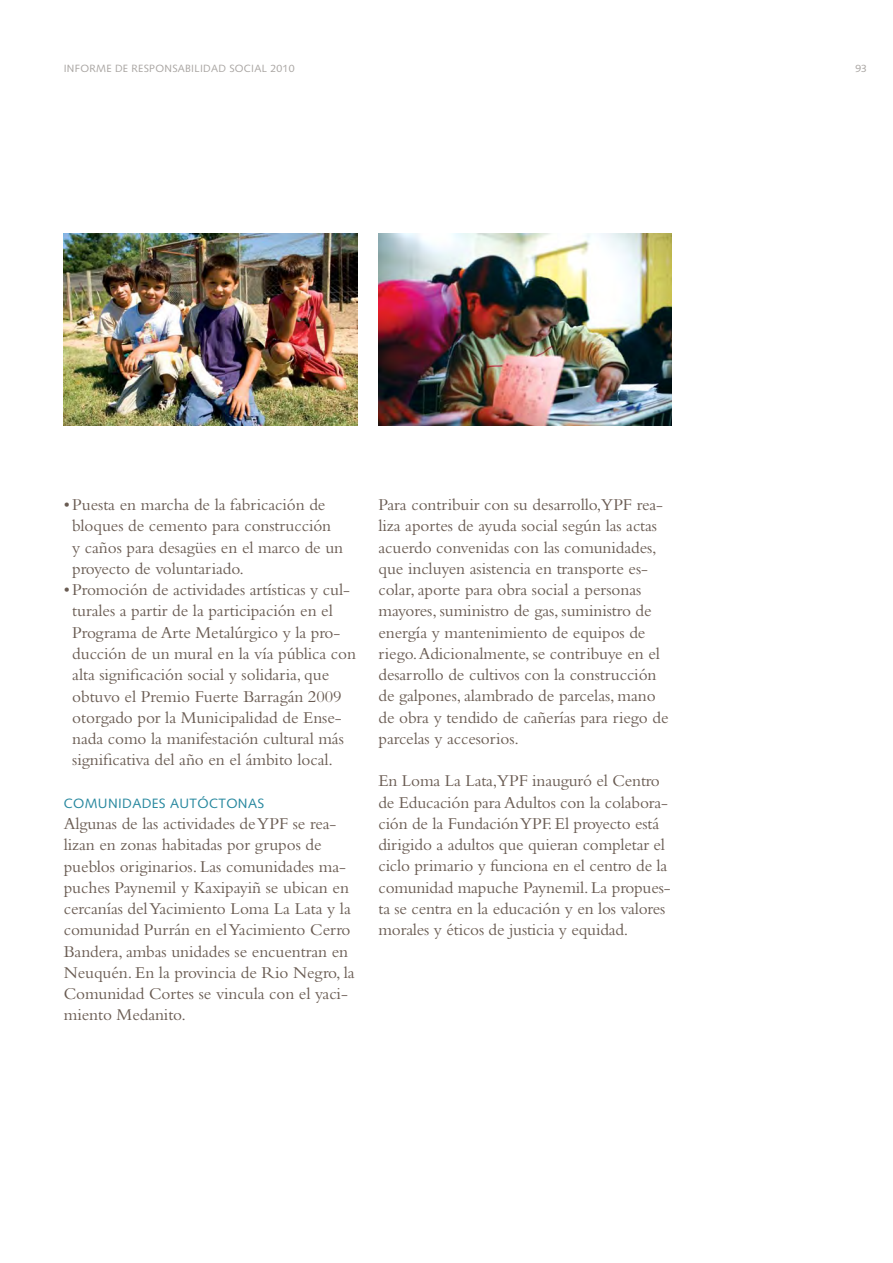
<style>
.page{position:relative;width:893px;height:1263px;background:#fff}
.page>*{position:absolute;margin:0;border:0;box-sizing:border-box;transform-origin:0 0}
.t1{font:17.25px/21.3px "Bembo";letter-spacing:-.005em;color:#695b52}
.t2{font:13.5px "Syntax LT Std";letter-spacing:.025em;color:#28889f}
.t3{font:10.5px "Syntax LT Std";letter-spacing:.025em;color:#a9a5a2}
</style>
<div class="page">
<img style="left:64px;top:234px;width:293px;height:191px">
<img style="left:378px;top:234px;width:294px;height:191px">
<p class="t3" style="left:64px;top:64px;width:232px">INFORME DE RESPONSABILIDAD SOCIAL 2010</p>
<p class="t3" style="left:855px;top:64px;width:13px">93</p>
<p class="t1" style="left:72px;top:496px;width:272px;text-indent:-9px">• Puesta en marcha de la fabricación de bloques de cemento para construcción y caños para desagües en el marco de un proyecto de voluntariado.</p>
<p class="t1" style="left:72px;top:581px;width:285px;text-indent:-9px">• Promoción de actividades artísticas y cul&shy;turales a partir de la participación en el Programa de Arte Metalúrgico y la pro&shy;ducción de un mural en la vía pública con alta significación social y solidaria, que obtuvo el Premio Fuerte Barragán 2009 otorgado por la Municipalidad de Ense&shy;nada como la manifestación cultural más significativa del año en el ámbito local.</p>
<p class="t2" style="left:64px;top:797px;width:202px">COMUNIDADES AUTÓCTONAS</p>
<p class="t1" style="left:64px;top:815px;width:292px">Algunas de las actividades de YPF se rea&shy;lizan en zonas habitadas por grupos de pueblos originarios. Las comunidades ma&shy;puches Paynemil y Kaxipayiñ se ubican en cercanías del Yacimiento Loma La Lata y la comunidad Purrán en el Yacimiento Cerro Bandera, ambas unidades se encuentran en Neuquén. En la provincia de Rio Negro, la Comunidad Cortes se vincula con el yaci&shy;miento Medanito.</p>
<p class="t1" style="left:378px;top:496px;width:292px">Para contribuir con su desarrollo,YPF rea&shy;liza aportes de ayuda social según las actas acuerdo convenidas con las comunidades, que incluyen asistencia en transporte es&shy;colar, aporte para obra social a personas mayores, suministro de gas, suministro de energía y mantenimiento de equipos de riego. Adicionalmente, se contribuye en el desarrollo de cultivos con la construcción de galpones, alambrado de parcelas, mano de obra y tendido de cañerías para riego de parcelas y accesorios.</p>
<p class="t1" style="left:378px;top:772px;width:294px">En Loma La Lata,YPF inauguró el Centro de Educación para Adultos con la colabora&shy;ción de la Fundación YPF. El proyecto está dirigido a adultos que quieran completar el ciclo primario y funciona en el centro de la comunidad mapuche Paynemil. La propues&shy;ta se centra en la educación y en los valores morales y éticos de justicia y equidad.</p>
</div>
